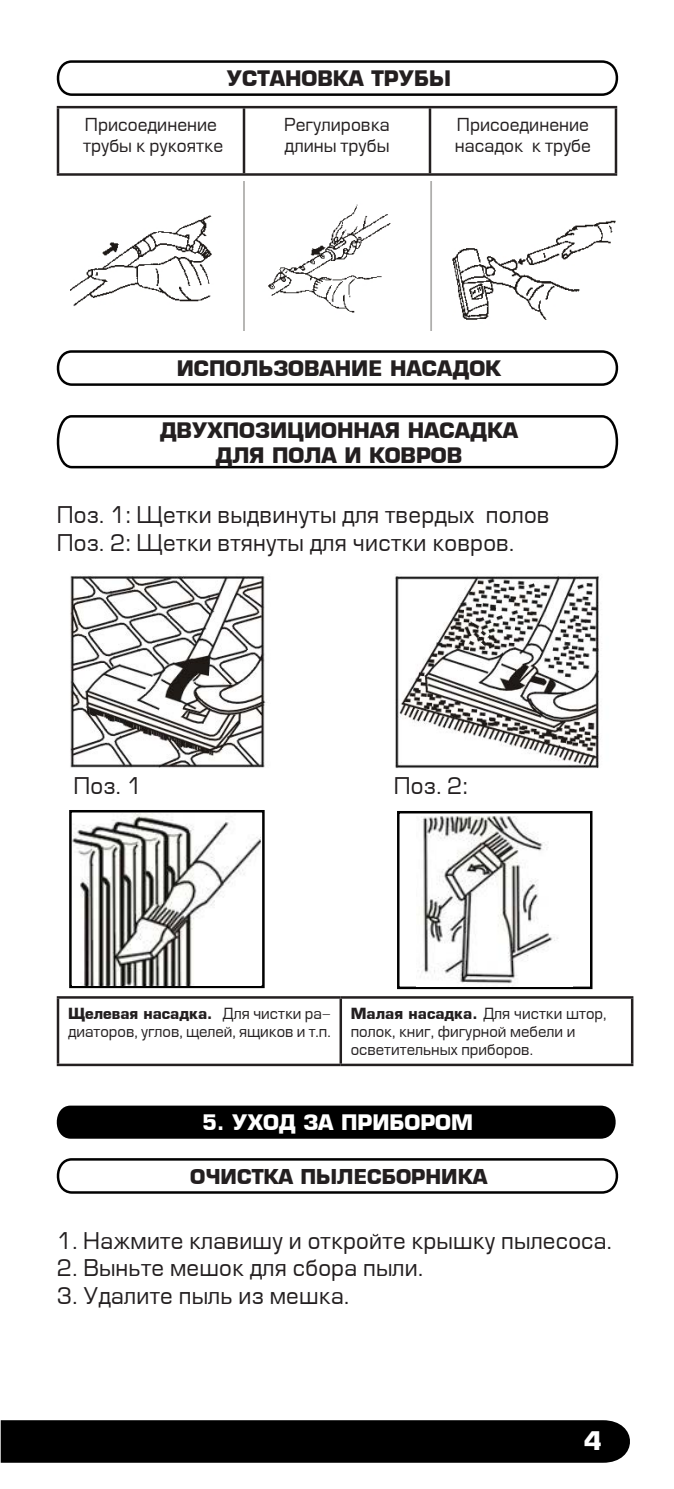
<style>
.page{position:relative;width:674px;height:1489px;background:#fff}
.page>*{position:absolute;margin:0;border:0;box-sizing:border-box;transform-origin:0 0}
.t1{font:700 25px "Europe";color:#fff}
.t2{font:22.5px "Europe";letter-spacing:.01em;color:#231f20}
.t3{font:700 20.75px/25px "Europe";color:#231f20;text-align:center}
.t4{font:700 20.75px "Europe";color:#fff}
.t5{font:700 20px "Europe";color:#231f20}
.t6{font:17.5px "Europe";color:#231f20}
.t7{font:15px/18px "Europe";color:#231f20}
.s1{font-weight:700}
</style>
<div class="page">
<div style="left:1px;top:1420px;width:629px;height:42px;background:#000"></div>
<svg style="left:56px;top:60px;width:563px;height:36px"></svg>
<hr style="left:57px;top:106px;width:187px;height:2px;background:#231f20">
<hr style="left:57px;top:108px;width:2px;height:65px;background:#231f20">
<hr style="left:244px;top:106px;width:186px;height:2px;background:#231f20">
<hr style="left:242px;top:108px;width:3px;height:65px;background:#231f20">
<hr style="left:430px;top:106px;width:187px;height:2px;background:#231f20">
<hr style="left:428px;top:108px;width:3px;height:65px;background:#231f20">
<hr style="left:614px;top:108px;width:3px;height:65px;background:#231f20">
<hr style="left:57px;top:173px;width:187px;height:3px;background:#231f20">
<hr style="left:244px;top:173px;width:186px;height:3px;background:#231f20">
<hr style="left:430px;top:173px;width:187px;height:3px;background:#231f20">
<img style="left:71px;top:181px;width:545px;height:150px">
<svg style="left:56px;top:350px;width:563px;height:36px"></svg>
<svg style="left:56px;top:415px;width:563px;height:54px"></svg>
<img style="left:70px;top:574px;width:529px;height:194px">
<hr style="left:57px;top:996px;width:283px;height:2px;background:#231f20">
<hr style="left:57px;top:998px;width:2px;height:65px;background:#231f20">
<hr style="left:340px;top:996px;width:293px;height:2px;background:#231f20">
<hr style="left:339px;top:998px;width:3px;height:65px;background:#231f20">
<hr style="left:630px;top:998px;width:3px;height:65px;background:#231f20">
<hr style="left:57px;top:1063px;width:283px;height:3px;background:#231f20">
<hr style="left:340px;top:1063px;width:293px;height:3px;background:#231f20">
<div style="left:56px;top:1105px;width:560px;height:33px;background:#000"></div>
<svg style="left:56px;top:1158px;width:563px;height:36px"></svg>
<div style="left:69px;top:810px;width:195px;height:178px;border:2px solid #000"></div>
<img style="left:72px;top:813px;width:188px;height:172px">
<div style="left:397px;top:811px;width:195px;height:178px;border:2px solid #000"></div>
<img style="left:418px;top:816px;width:140px;height:168px">
<p class="t3" style="left:227px;top:66px;width:225px">УСТАНОВКА ТРУБЫ</p>
<p class="t6" style="left:85px;top:115px;width:134px">Присоединение</p>
<p class="t6" style="left:83px;top:136px;width:141px">трубы к рукоятке</p>
<p class="t6" style="left:284px;top:115px;width:107px">Регулировка</p>
<p class="t6" style="left:284px;top:136px;width:106px">длины трубы</p>
<p class="t6" style="left:456px;top:115px;width:134px">Присоединение</p>
<p class="t6" style="left:454px;top:136px;width:137px">насадок к трубе</p>
<p class="t3" style="left:176px;top:356px;width:325px">ИСПОЛЬЗОВАНИЕ НАСАДОК</p>
<p class="t3" style="left:159px;top:417px;width:359px">ДВУХПОЗИЦИОННАЯ НАСАДКА<br>ДЛЯ ПОЛА И КОВРОВ</p>
<p class="t2" style="left:57px;top:503px;width:494px">Поз. 1: Щетки выдвинуты для твердых полов</p>
<p class="t2" style="left:57px;top:531px;width:458px">Поз. 2: Щетки втянуты для чистки ковров.</p>
<p class="t2" style="left:73px;top:773px;width:70px">Поз. 1</p>
<p class="t2" style="left:393px;top:773px;width:75px">Поз. 2:</p>
<p class="t7" style="left:68px;top:1004px;width:264px"><span class="s1">Щелевая насадка.</span> Для чистки ра&shy;диаторов, углов, щелей, ящиков и т.п.</p>
<p class="t7" style="left:350px;top:1004px;width:257px"><span class="s1">Малая насадка.</span> Для чистки штор, полок, книг, фигурной мебели и осветительных приборов.</p>
<p class="t4" style="left:202px;top:1110px;width:272px">5. УХОД ЗА ПРИБОРОМ</p>
<p class="t5" style="left:190px;top:1164px;width:299px">ОЧИСТКА ПЫЛЕСБОРНИКА</p>
<p class="t2" style="left:57px;top:1228px;width:556px">1. Нажмите клавишу и откройте крышку пылесоса.</p>
<p class="t2" style="left:57px;top:1256px;width:367px">2. Выньте мешок для сбора пыли.</p>
<p class="t2" style="left:57px;top:1283px;width:293px">3. Удалите пыль из мешка.</p>
<p class="t1" style="left:583px;top:1425px;width:19px">4</p>
</div>
